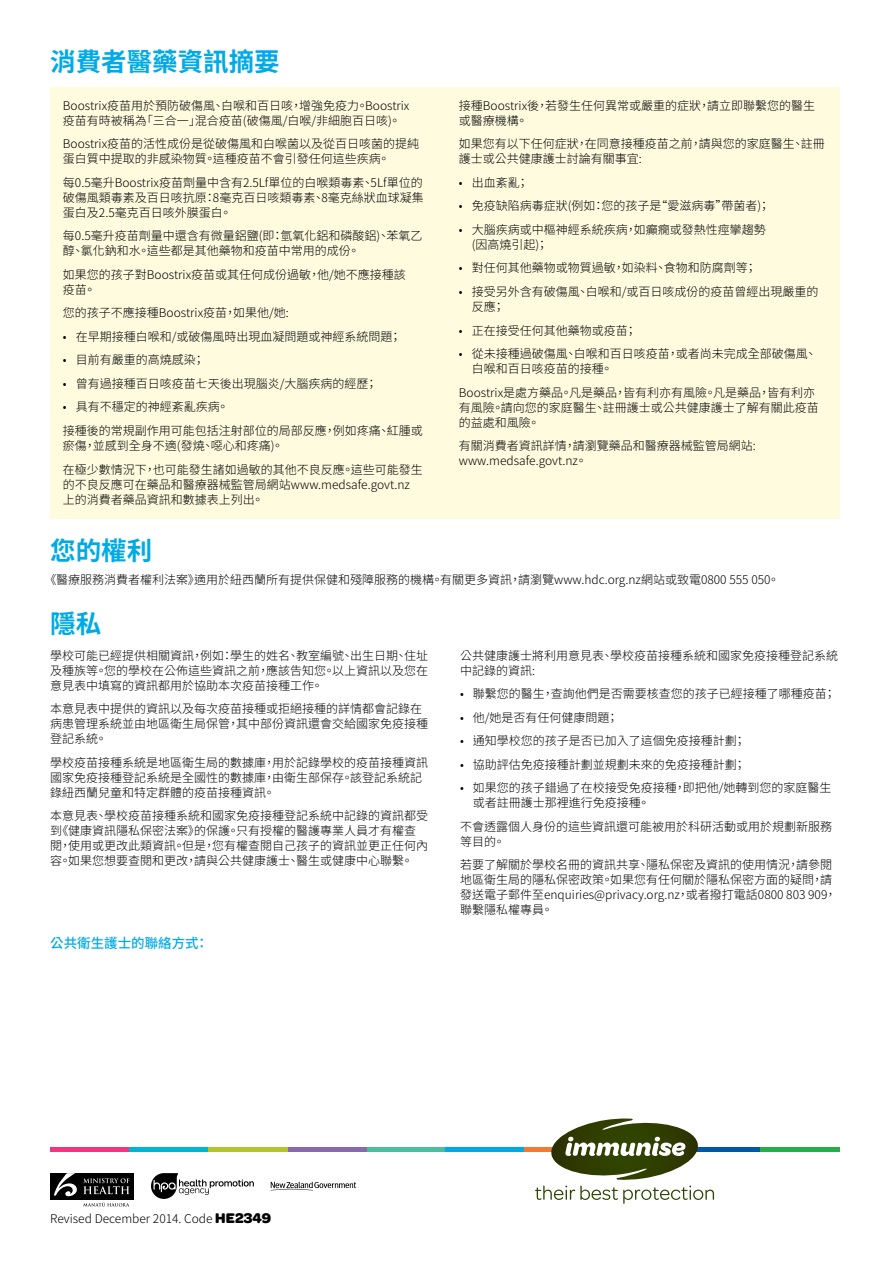
<style>
.page{position:relative;width:893px;height:1263px;background:#fff}
.page>*{position:absolute;margin:0;border:0;box-sizing:border-box;transform-origin:0 0}
.t1{font:700 25.5px "Noto Sans CJ Ktc";color:#00aae7}
.t2{font:500 13.5px "Noto Sans CJ Ktc";color:#00aae7}
.t3{font:300 12px/15px "Noto Sans CJ Ktc";color:#000}
.s1{font-family:"Omnes";font-weight:700;font-size:15px}
</style>
<div class="page">
<div style="left:50px;top:87px;width:790px;height:432px;background:#fefbdf"></div>
<hr style="left:50px;top:1147px;width:79px;height:4px;background:#ee3780">
<hr style="left:129px;top:1147px;width:80px;height:4px;background:#00b5d1">
<hr style="left:209px;top:1147px;width:79px;height:4px;background:#b5c428">
<hr style="left:288px;top:1147px;width:79px;height:4px;background:#8869ae">
<hr style="left:367px;top:1147px;width:80px;height:4px;background:#4cbea0">
<hr style="left:446px;top:1147px;width:79px;height:4px;background:#00aae7">
<hr style="left:524px;top:1147px;width:79px;height:4px;background:#f47932">
<hr style="left:682px;top:1147px;width:79px;height:4px;background:#0058a4">
<hr style="left:761px;top:1147px;width:79px;height:4px;background:#23ae49">
<svg style="left:271px;top:1182px;width:85px;height:8px"></svg>
<svg style="left:151px;top:1173px;width:103px;height:26px"></svg>
<div style="left:50px;top:1173px;width:83px;height:27px;background:#000"></div>
<svg style="left:54px;top:1173px;width:23px;height:23px"></svg>
<svg style="left:83px;top:1178px;width:47px;height:16px"></svg>
<svg style="left:83px;top:1202px;width:46px;height:4px"></svg>
<svg style="left:535px;top:1118px;width:179px;height:86px"></svg>
<h1 class="t1" style="left:50px;top:47px;width:231px">消費者醫藥資訊摘要</h1>
<p class="t3" style="left:63px;top:98px;width:348px">Boostrix疫苗用於預防破傷風、白喉和百日咳，增強免疫力。Boostrix疫苗有時被稱為「三合一」混合疫苗(破傷風/白喉/非細胞百日咳)。</p>
<p class="t3" style="left:63px;top:137px;width:358px">Boostrix疫苗的活性成份是從破傷風和白喉菌以及從百日咳菌的提純蛋白質中提取的非感染物質。這種疫苗不會引發任何這些疾病。</p>
<p class="t3" style="left:63px;top:175px;width:362px;text-align:justify">每0.5毫升Boostrix疫苗劑量中含有2.5Lf單位的白喉類毒素、5Lf單位的破傷風類毒素及百日咳抗原：8毫克百日咳類毒素、8毫克絲狀血球凝集蛋白及2.5毫克百日咳外膜蛋白。</p>
<p class="t3" style="left:63px;top:229px;width:361px">每0.5毫升疫苗劑量中還含有微量鋁鹽(即：氫氧化鋁和磷酸鋁)、苯氧乙醇、氯化鈉和水。這些都是其他藥物和疫苗中常用的成份。</p>
<p class="t3" style="left:63px;top:267px;width:344px">如果您的孩子對Boostrix疫苗或其任何成份過敏，他/她不應接種該疫苗。</p>
<p class="t3" style="left:63px;top:306px;width:227px">您的孩子不應接種Boostrix疫苗，如果他/她:</p>
<p class="t3" style="left:63px;top:329px;width:340px">• 在早期接種白喉和/或破傷風時出現血凝問題或神經系統問題；</p>
<p class="t3" style="left:63px;top:353px;width:143px">• 目前有嚴重的高燒感染；</p>
<p class="t3" style="left:63px;top:376px;width:316px">• 曾有過接種百日咳疫苗七天後出現腦炎/大腦疾病的經歷；</p>
<p class="t3" style="left:63px;top:396px;width:361px;line-height:23.5px">• 具有不穩定的神經紊亂疾病。<br>接種後的常規副作用可能包括注射部位的局部反應，例如疼痛、紅腫或</p>
<p class="t3" style="left:63px;top:434px;width:361px;line-height:23.5px">瘀傷，並感到全身不適(發燒、噁心和疼痛)。<br>在極少數情況下，也可能發生諸如過敏的其他不良反應。這些可能發生</p>
<p class="t3" style="left:63px;top:477px;width:349px">的不良反應可在藥品和醫療器械監管局網站www.medsafe.govt.nz上的消費者藥品資訊和數據表上列出。</p>
<p class="t3" style="left:459px;top:98px;width:358px">接種Boostrix後，若發生任何異常或嚴重的症狀，請立即聯繫您的醫生或醫療機構。</p>
<p class="t3" style="left:459px;top:137px;width:367px">如果您有以下任何症狀，在同意接種疫苗之前，請與您的家庭醫生、註冊護士或公共健康護士討論有關事宜:</p>
<p class="t3" style="left:459px;top:175px;width:71px">• 出血紊亂；</p>
<p class="t3" style="left:459px;top:199px;width:313px">• 免疫缺陷病毒症狀(例如：您的孩子是“愛滋病毒”帶菌者)；</p>
<p class="t3" style="left:472px;top:222px;width:295px;text-indent:-13px">• 大腦疾病或中樞神經系統疾病，如癲癇或發熱性痙攣趨勢(因高燒引起)；</p>
<p class="t3" style="left:459px;top:261px;width:299px">• 對任何其他藥物或物質過敏，如染料、食物和防腐劑等；</p>
<p class="t3" style="left:472px;top:284px;width:348px;text-indent:-13px">• 接受另外含有破傷風、白喉和/或百日咳成份的疫苗曾經出現嚴重的反應；</p>
<p class="t3" style="left:459px;top:323px;width:179px">• 正在接受任何其他藥物或疫苗；</p>
<p class="t3" style="left:472px;top:346px;width:347px;text-indent:-13px">• 從未接種過破傷風、白喉和百日咳疫苗，或者尚未完成全部破傷風、白喉和百日咳疫苗的接種。</p>
<p class="t3" style="left:459px;top:385px;width:361px">Boostrix是處方藥品。凡是藥品，皆有利亦有風險。凡是藥品，皆有利亦有風險。請向您的家庭醫生、註冊護士或公共健康護士了解有關此疫苗的益處和風險。</p>
<p class="t3" style="left:459px;top:438px;width:298px">有關消費者資訊詳情，請瀏覽藥品和醫療器械監管局網站: www.medsafe.govt.nz。</p>
<h1 class="t1" style="left:50px;top:536px;width:103px">您的權利</h1>
<p class="t3" style="left:44px;top:572px;width:737px">《醫療服務消費者權利法案》適用於紐西蘭所有提供保健和殘障服務的機構。有關更多資訊，請瀏覽www.hdc.org.nz網站或致電0800 555 050。</p>
<h1 class="t1" style="left:50px;top:610px;width:52px">隱私</h1>
<p class="t3" style="left:50px;top:648px;width:379px;text-align:justify">學校可能已經提供相關資訊，例如：學生的姓名、教室編號、出生日期、住址及種族等。您的學校在公佈這些資訊之前，應該告知您。以上資訊以及您在意見表中填寫的資訊都用於協助本次疫苗接種工作。</p>
<p class="t3" style="left:50px;top:702px;width:379px">本意見表中提供的資訊以及每次疫苗接種或拒絕接種的詳情都會記錄在病患管理系統並由地區衛生局保管，其中部份資訊還會交給國家免疫接種登記系統。</p>
<p class="t3" style="left:50px;top:755px;width:379px">學校疫苗接種系統是地區衛生局的數據庫，用於記錄學校的疫苗接種資訊國家免疫接種登記系統是全國性的數據庫，由衛生部保存。該登記系統記錄紐西蘭兒童和特定群體的疫苗接種資訊。</p>
<p class="t3" style="left:50px;top:809px;width:379px">本意見表、學校疫苗接種系統和國家免疫接種登記系統中記錄的資訊都受到《健康資訊隱私保密法案》的保護。只有授權的醫護專業人員才有權查閱，使用或更改此類資訊。但是，您有權查閱自己孩子的資訊並更正任何內容。如果您想要查閱和更改，請與公共健康護士、醫生或健康中心聯繫。</p>
<p class="t3" style="left:460px;top:648px;width:379px">公共健康護士將利用意見表、學校疫苗接種系統和國家免疫接種登記系統中記錄的資訊:</p>
<p class="t3" style="left:460px;top:687px;width:377px">• 聯繫您的醫生，查詢他們是否需要核查您的孩子已經接種了哪種疫苗；</p>
<p class="t3" style="left:460px;top:710px;width:160px">• 他/她是否有任何健康問題；</p>
<p class="t3" style="left:460px;top:734px;width:287px">• 通知學校您的孩子是否已加入了這個免疫接種計劃；</p>
<p class="t3" style="left:460px;top:757px;width:287px">• 協助評估免疫接種計劃並規劃未來的免疫接種計劃；</p>
<p class="t3" style="left:473px;top:781px;width:360px;text-indent:-13px">• 如果您的孩子錯過了在校接受免疫接種，即把他/她轉到您的家庭醫生或者註冊護士那裡進行免疫接種。</p>
<p class="t3" style="left:460px;top:819px;width:373px">不會透露個人身份的這些資訊還可能被用於科研活動或用於規劃新服務等目的。</p>
<p class="t3" style="left:460px;top:858px;width:378px">若要了解關於學校名冊的資訊共享、隱私保密及資訊的使用情況，請參閱地區衛生局的隱私保密政策。如果您有任何關於隱私保密方面的疑問，請發送電子郵件至enquiries@privacy.org.nz，或者撥打電話0800 803 909，聯繫隱私權專員。</p>
<p class="t2" style="left:50px;top:935px;width:160px">公共衛生護士的聯絡方式：</p>
<p class="t3" style="left:50px;top:1211px;width:223px">Revised December 2014. Code <span class="s1">HE2349</span></p>
</div>
